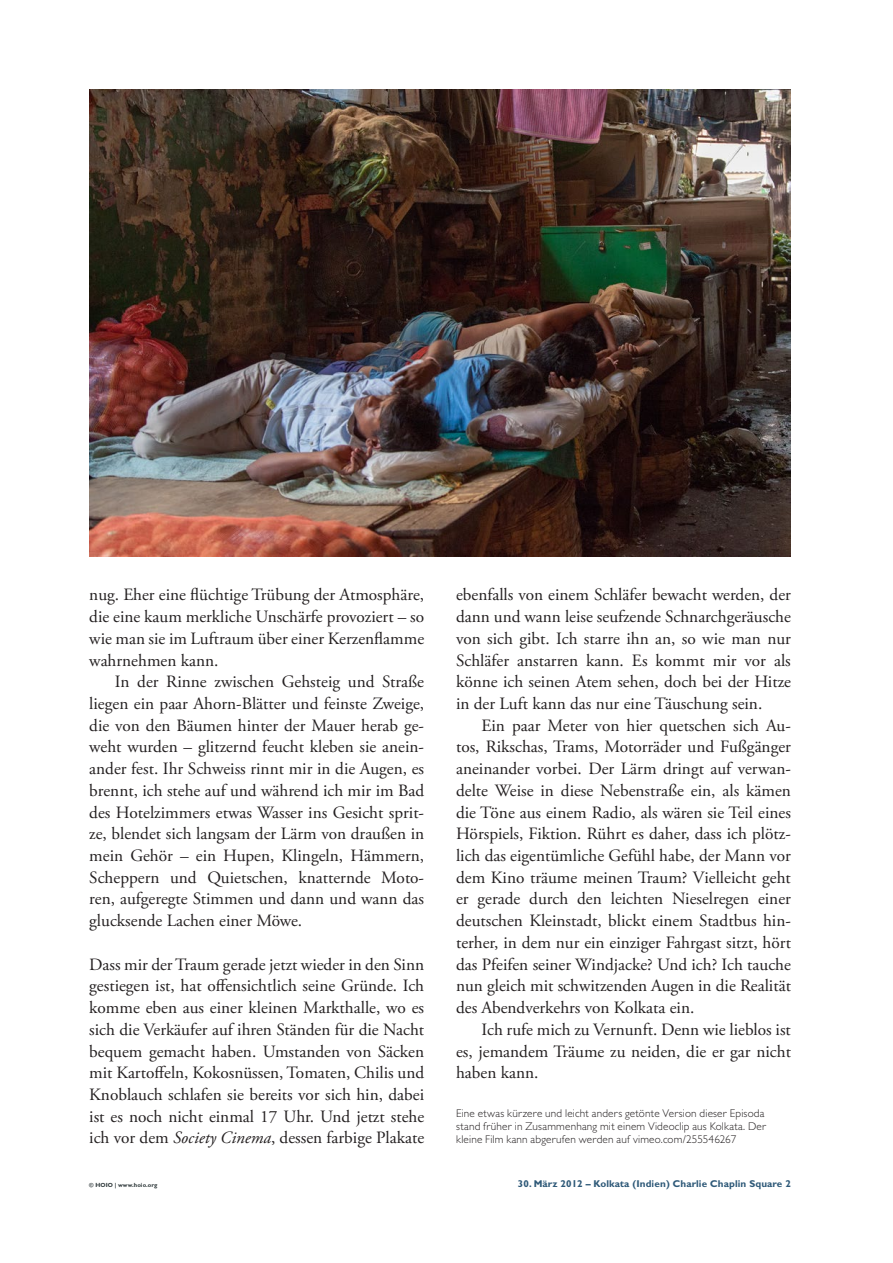
<style>
.page{position:relative;width:893px;height:1263px;background:#fff}
.page>*{position:absolute;margin:0;border:0;box-sizing:border-box;transform-origin:0 0}
.Lauftext_mit_Einzug{font:17.25px/21.8px "Adobe Garamond Pro";color:#231f20;text-align:justify}
.Lauftext_ohne_Einzug{font:17.25px/21.8px "Adobe Garamond Pro";color:#231f20;text-align:justify}
.Anmerkungen_-_7_5_Li{font:300 11.25px/13px "Gill Sans MT Pro";letter-spacing:.015em;color:#231f20}
.t1{font:700 9.9px "Gill Sans MT Pro";letter-spacing:.01em;color:#2e5978}
.Copyright_-_4_Heavy{font:700 6px "Gill Sans MT Pro";letter-spacing:.01em;color:#313b3d}
.s1{font-style:italic}
</style>
<div class="page">
<img style="left:89px;top:89px;width:702px;height:468px">
<p class="Lauftext_mit_Einzug" style="left:89px;top:585px;width:336px">nug. Eher eine flüchtige Trübung der Atmosphäre, die eine kaum merkliche Unschärfe provoziert – so wie man sie im Luftraum über einer Kerzenflamme wahrnehmen kann.</p>
<p class="Lauftext_mit_Einzug" style="left:89px;top:671px;width:336px;text-indent:26px">In der Rinne zwischen Gehsteig und Straße liegen ein paar Ahorn-Blätter und feinste Zweige, die von den Bäumen hinter der Mauer herab ge&shy;weht wurden – glitzernd feucht kleben sie anein&shy;ander fest. Ihr Schweiss rinnt mir in die Augen, es brennt, ich stehe auf und während ich mir im Bad des Hotelzimmers etwas Wasser ins Gesicht sprit&shy;ze, blendet sich langsam der Lärm von draußen in mein Gehör – ein Hupen, Klingeln, Hämmern, Scheppern und Quietschen, knatternde Moto&shy;ren, aufgeregte Stimmen und dann und wann das glucksende Lachen einer Möwe.</p>
<p class="Lauftext_ohne_Einzug" style="left:89px;top:954px;width:336px">Dass mir der Traum gerade jetzt wieder in den Sinn gestiegen ist, hat offensichtlich seine Gründe. Ich komme eben aus einer kleinen Markthalle, wo es sich die Verkäufer auf ihren Ständen für die Nacht bequem gemacht haben. Umstanden von Säcken mit Kartoffeln, Kokosnüssen, Tomaten, Chilis und Knoblauch schlafen sie bereits vor sich hin, dabei ist es noch nicht einmal 17 Uhr. Und jetzt stehe ich vor dem <span class="s1">Society Cinema</span>, dessen farbige Plakate</p>
<p class="Copyright_-_4_Heavy" style="left:89px;top:1181px;width:70px">© HOIO | www.hoio.org</p>
<p class="Lauftext_ohne_Einzug" style="left:456px;top:585px;width:336px">ebenfalls von einem Schläfer bewacht werden, der dann und wann leise seufzende Schnarchgeräusche von sich gibt. Ich starre ihn an, so wie man nur Schläfer anstarren kann. Es kommt mir vor als könne ich seinen Atem sehen, doch bei der Hitze in der Luft kann das nur eine Täuschung sein.</p>
<p class="Lauftext_mit_Einzug" style="left:456px;top:715px;width:336px;text-indent:26px">Ein paar Meter von hier quetschen sich Au&shy;tos, Rikschas, Trams, Motorräder und Fußgänger aneinander vorbei. Der Lärm dringt auf verwan&shy;delte Weise in diese Nebenstraße ein, als kämen die Töne aus einem Radio, als wären sie Teil eines Hörspiels, Fiktion. Rührt es daher, dass ich plötz&shy;lich das eigentümliche Gefühl habe, der Mann vor dem Kino träume meinen Traum? Vielleicht geht er gerade durch den leichten Nieselregen einer deutschen Kleinstadt, blickt einem Stadtbus hin&shy;terher, in dem nur ein einziger Fahrgast sitzt, hört das Pfeifen seiner Windjacke? Und ich? Ich tauche nun gleich mit schwitzenden Augen in die Realität des Abendverkehrs von Kolkata ein.</p>
<p class="Lauftext_mit_Einzug" style="left:456px;top:1019px;width:336px;text-indent:26px">Ich rufe mich zu Vernunft. Denn wie lieblos ist es, jemandem Träume zu neiden, die er gar nicht haben kann.</p>
<p class="Anmerkungen_-_7_5_Li" style="left:456px;top:1107px;width:312px">Eine etwas kürzere und leicht anders getönte Version dieser Episoda stand früher in Zusammenhang mit einem Videoclip aus Kolkata. Der kleine Film kann abgerufen werden auf vimeo.com/255546267</p>
<p class="t1" style="left:518px;top:1177px;width:274px">30. März 2012 – Kolkata (Indien) Charlie Chaplin Square 2</p>
</div>
